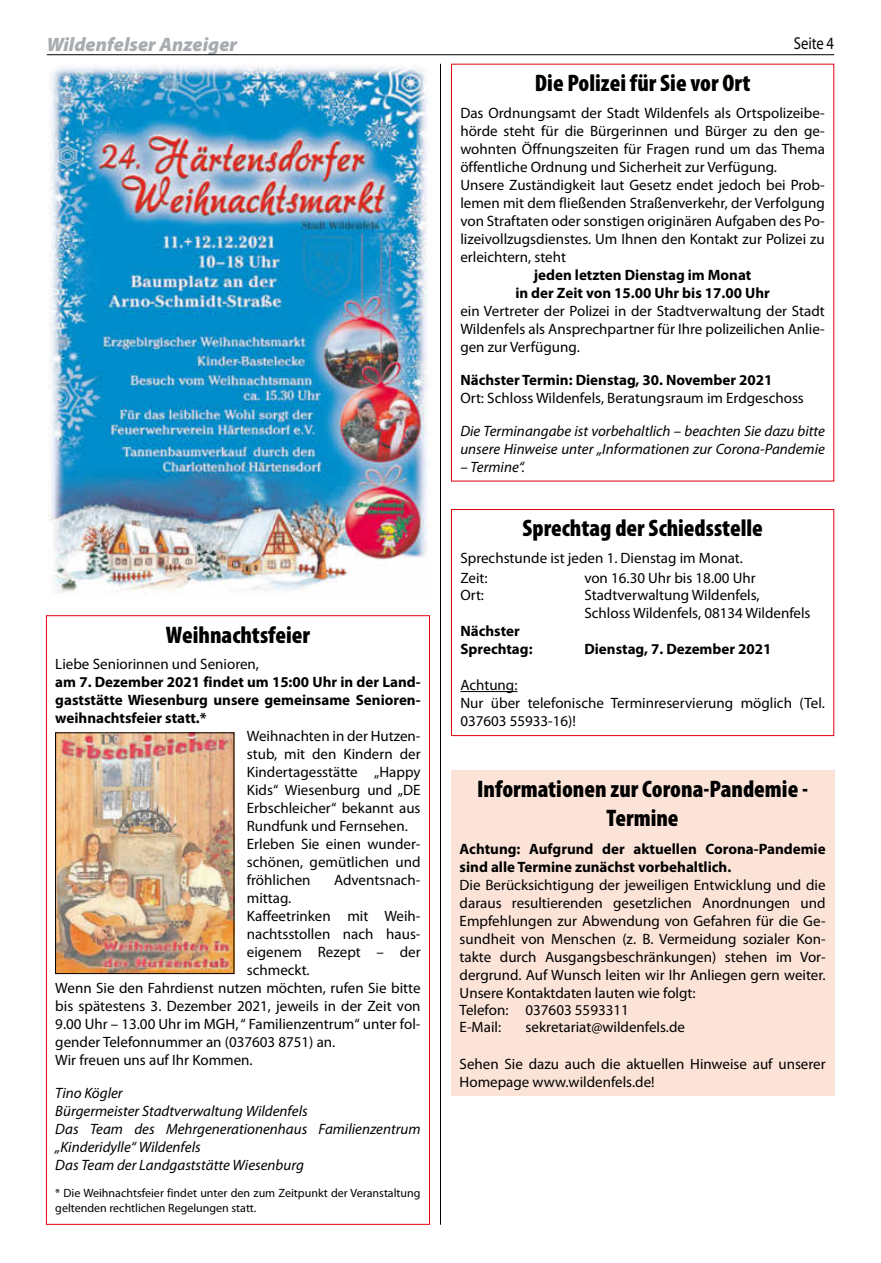
<style>
.page{position:relative;width:881px;height:1263px;background:#fff}
.page>*{position:absolute;margin:0;border:0;box-sizing:border-box;transform-origin:0 0}
.t1{font:900 condensed 24px/28.8px "Myriad Pro";color:#000;text-align:center}
.t2{font:italic 900 19.5px "Myriad Pro";color:#a8acb1}
.t3{font:17.25px "Myriad Pro";letter-spacing:-.005em;color:#000;scale:.85 1}
.t4{font:15px/18px "Myriad Pro";color:#000}
.t5{font:700 15px/18px "Myriad Pro";color:#000}
.t6{font:italic 15px/18px "Myriad Pro";color:#000}
.t7{font:12px/14.4px "Myriad Pro";color:#000}
</style>
<div class="page">
<hr style="left:440px;top:64px;width:1px;height:1161px;background:#000">
<hr style="left:47px;top:54px;width:786px;height:1px;background:#000">
<hr style="left:460px;top:691px;width:57px;height:1px;background:#000">
<div style="left:451px;top:509px;width:382px;height:227px;border:1px solid #e3000f"></div>
<div style="left:451px;top:770px;width:382px;height:326px;background:#fce3d7"></div>
<img style="left:48px;top:66px;width:380px;height:527px">
<img style="left:57px;top:734px;width:175px;height:238px">
<div style="left:55px;top:732px;width:179px;height:242px;border:1px solid #000"></div>
<h2 class="t2" style="left:47px;top:31px;width:192px">Wildenfelser Anzeiger</h2>
<p class="t3" style="left:793px;top:33px;width:49px">Seite 4</p>
<h1 class="t1" style="left:534px;top:68px;width:217px">Die Polizei für Sie vor Ort</h1>
<p class="t4" style="left:460px;top:103px;width:366px">Das Ordnungsamt der Stadt Wildenfels als Ortspolizeibe&shy;hörde steht für die Bürgerinnen und Bürger zu den ge&shy;wohnten Öffnungszeiten für Fragen rund um das Thema öffentliche Ordnung und Sicherheit zur Verfügung.<br>Unsere Zuständigkeit laut Gesetz endet jedoch bei Prob&shy;lemen mit dem fließenden Straßenverkehr, der Verfolgung von Straftaten oder sonstigen originären Aufgaben des Po&shy;lizeivollzugsdienstes. Um Ihnen den Kontakt zur Polizei zu erleichtern, steht</p>
<p class="t5" style="left:515px;top:265px;width:256px;text-align:center">jeden letzten Dienstag im Monat<br>in der Zeit von 15.00 Uhr bis 17.00 Uhr</p>
<p class="t4" style="left:460px;top:301px;width:366px;text-align:justify">ein Vertreter der Polizei in der Stadtverwaltung der Stadt Wildenfels als Ansprechpartner für Ihre polizeilichen Anlie&shy;gen zur Verfügung.</p>
<p class="t5" style="left:460px;top:370px;width:313px">Nächster Termin: Dienstag, 30. November 2021</p>
<p class="t4" style="left:460px;top:388px;width:345px">Ort: Schloss Wildenfels, Beratungsraum im Erdgeschoss</p>
<p class="t6" style="left:460px;top:421px;width:366px">Die Terminangabe ist vorbehaltlich – beachten Sie dazu bitte unsere Hinweise unter „Informationen zur Corona-Pandemie</p>
<p class="t6" style="left:460px;top:457px;width:66px">– Termine“.</p>
<h1 class="t1" style="left:166px;top:619px;width:145px">Weihnachtsfeier</h1>
<p class="t4" style="left:55px;top:655px;width:205px">Liebe Seniorinnen und Senioren,</p>
<p class="t5" style="left:55px;top:672px;width:366px;text-align:justify">am 7. Dezember 2021 findet um 15:00 Uhr in der Land&shy;gaststätte Wiesenburg unsere gemeinsame Senioren&shy;weihnachtsfeier statt.*</p>
<p class="t4" style="left:247px;top:727px;width:175px">Weihnachten in der Hutzen&shy;stub, mit den Kindern der<br>Kindertagesstätte „Happy<br>Kids“ Wiesenburg und „DE<br>Erbschleicher“ bekannt aus<br>Rundfunk und Fernsehen.<br>Erleben Sie einen wunder&shy;schönen, gemütlichen und fröhlichen</p>
<p class="t4" style="left:334px;top:871px;width:88px">Adventsnach-</p>
<p class="t4" style="left:247px;top:889px;width:46px">mittag.</p>
<p class="t4" style="left:247px;top:907px;width:175px">Kaffeetrinken mit Weih-</p>
<p class="t4" style="left:247px;top:925px;width:175px">nachtsstollen nach haus-</p>
<p class="t4" style="left:247px;top:943px;width:175px">eigenem Rezept – der</p>
<p class="t4" style="left:247px;top:961px;width:64px">schmeckt.</p>
<p class="t4" style="left:55px;top:979px;width:366px">Wenn Sie den Fahrdienst nutzen möchten, rufen Sie bitte</p>
<p class="t4" style="left:55px;top:997px;width:366px">bis spätestens 3. Dezember 2021, jeweils in der Zeit von</p>
<p class="t4" style="left:55px;top:1015px;width:366px">9.00 Uhr – 13.00 Uhr im MGH, “ Familienzentrum“ unter fol-</p>
<p class="t4" style="left:55px;top:1033px;width:281px">gender Telefonnummer an (037603 8751) an.</p>
<p class="t4" style="left:55px;top:1051px;width:199px">Wir freuen uns auf Ihr Kommen.</p>
<p class="t6" style="left:55px;top:1084px;width:366px">Tino Kögler<br>Bürgermeister Stadtverwaltung Wildenfels<br>Das Team des Mehrgenerationenhaus Familienzentrum „Kinderidylle“ Wildenfels<br>Das Team der Landgaststätte Wiesenburg</p>
<p class="t7" style="left:55px;top:1186px;width:366px">* Die Weihnachtsfeier findet unter den zum Zeitpunkt der Veranstaltung geltenden rechtlichen Regelungen statt.</p>
<h1 class="t1" style="left:522px;top:513px;width:242px">Sprechtag der Schiedsstelle</h1>
<p class="t4" style="left:460px;top:547px;width:284px;line-height:20.2px">Sprechstunde ist jeden 1. Dienstag im Monat.<br>Zeit:</p>
<p class="t4" style="left:584px;top:569px;width:173px">von 16.30 Uhr bis 18.00 Uhr</p>
<p class="t4" style="left:460px;top:586px;width:25px">Ort:</p>
<p class="t4" style="left:584px;top:586px;width:228px">Stadtverwaltung Wildenfels,<br>Schloss Wildenfels, 08134 Wildenfels</p>
<p class="t5" style="left:460px;top:621px;width:74px">Nächster<br>Sprechtag:</p>
<p class="t5" style="left:584px;top:639px;width:189px">Dienstag, 7. Dezember 2021</p>
<p class="t4" style="left:460px;top:676px;width:366px">Achtung:<br>Nur über telefonische Terminreservierung möglich (Tel.<br>037603 55933-16)!</p>
<h1 class="t1" style="left:477px;top:774px;width:332px">Informationen zur Corona-Pandemie -<br>Termine</h1>
<p class="t5" style="left:459px;top:840px;width:367px">Achtung: Aufgrund der aktuellen Corona-Pandemie sind alle Termine zunächst vorbehaltlich.</p>
<p class="t4" style="left:459px;top:875px;width:367px">Die Berücksichtigung der jeweiligen Entwicklung und die daraus resultierenden gesetzlichen Anordnungen und Empfehlungen zur Abwendung von Gefahren für die Ge&shy;sundheit von Menschen (z. B. Vermeidung sozialer Kon&shy;takte durch Ausgangsbeschränkungen) stehen im Vor&shy;dergrund. Auf Wunsch leiten wir Ihr Anliegen gern weiter.<br>Unsere Kontaktdaten lauten wie folgt:<br>Telefon: 037603 5593311<br>E-Mail:</p>
<p class="t4" style="left:525px;top:1018px;width:161px">sekretariat@wildenfels.de</p>
<p class="t4" style="left:459px;top:1054px;width:367px">Sehen Sie dazu auch die aktuellen Hinweise auf unserer<br>Homepage www.wildenfels.de!</p>
</div>
